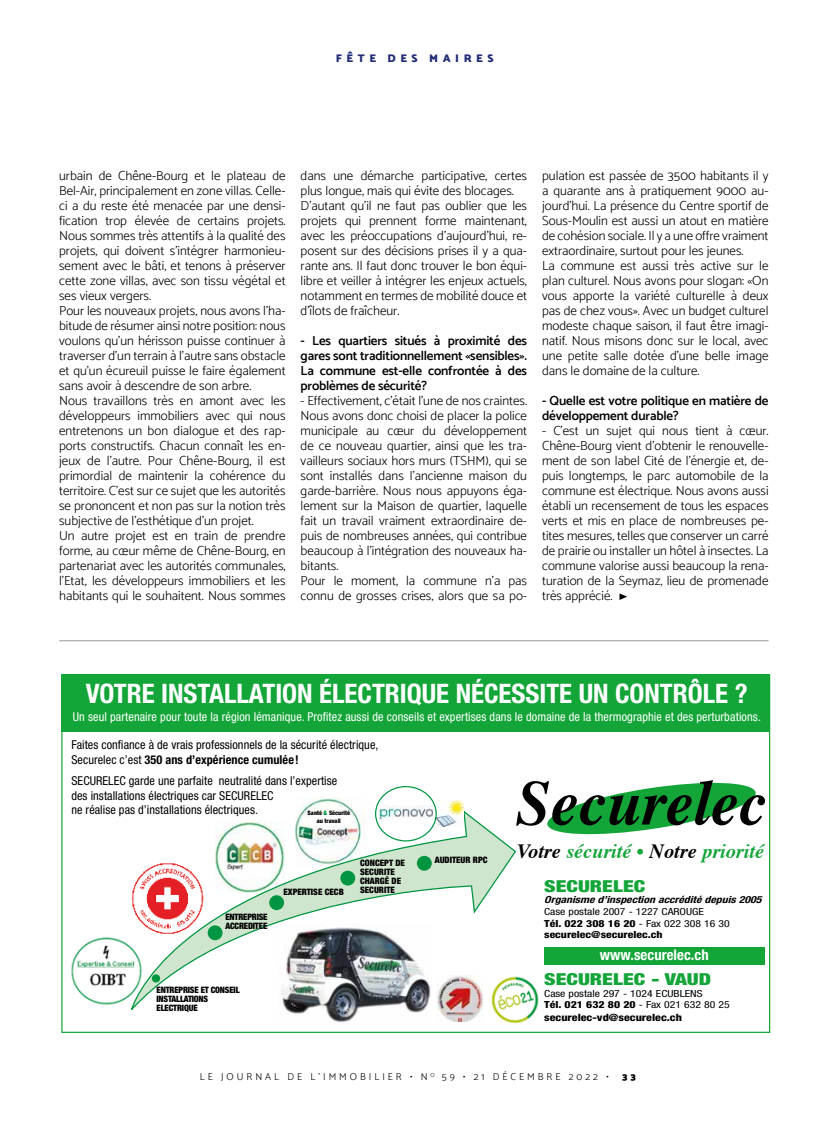
<style>
.page{position:relative;width:830px;height:1134px;background:#fff}
.page>*{position:absolute;margin:0;border:0;box-sizing:border-box;transform-origin:0 0}
.t1{font:italic 700 63.62px "Times";color:#000}
.t2{font:700 condensed 26.88px "Helvetica Neue";color:#fff}
.t3{font:italic 700 20.12px "Times";color:#13a538}
.t4{font:900 condensed 16.5px "Helvetica Neue";color:#13a538;scale:1.3 1}
.t5{font:700 condensed 14.62px "Helvetica Neue";letter-spacing:.005em;color:#fff}
.t6{font:300 13.12px/15px "Catamaran";color:#000}
.t7{font:600 13.12px/15px "Catamaran";letter-spacing:-.01em;color:#000;text-align:justify}
.t8{font:condensed 12.25px/14.6px "Helvetica Neue";letter-spacing:.005em;color:#000}
.t9{font:condensed 12.25px "Helvetica Neue";letter-spacing:.01em;color:#fff}
.t10{font:900 11.25px "Catamaran";letter-spacing:.4em;color:#232c77}
.t11{font:300 10px "Catamaran";letter-spacing:.3em;color:#000}
.t12{font:800 condensed 10px "Helvetica Neue";color:#000;scale:1.2 1}
.t13{font:900 10px "Catamaran";color:#000}
.t14{font:condensed 9.75px/11.8px "Helvetica Neue";color:#000;scale:1.2 1}
.t15{font:italic 700 condensed 9.75px "Helvetica Neue";color:#000;scale:1.2 1}
.t16{font:900 condensed 8.88px/8.9px "Helvetica Neue";letter-spacing:-.02em;color:#000}
.t17{font:900 condensed 8.88px/8.9px "Helvetica Neue";color:#000}
.t18{font:900 condensed 6.12px/7.4px "Helvetica Neue";color:#000;text-align:center}
.s1{font-weight:700}
.s2{color:#009641}
.s3{color:#000}
.s4{font-weight:800}
</style>
<div class="page">
<svg style="left:619px;top:593px;width:8px;height:7px"></svg>
<hr style="left:59px;top:640px;width:709px;height:1px;background:#979696">
<svg style="left:547px;top:782px;width:209px;height:53px"></svg>
<img style="left:292px;top:1013px;width:65px;height:10px">
<img style="left:495px;top:976px;width:44px;height:47px">
<img style="left:441px;top:1013px;width:38px;height:9px">
<div style="left:61px;top:674px;width:708px;height:58px;background:#13a538"></div>
<div style="left:544px;top:947px;width:220px;height:18px;background:#13a538"></div>
<img style="left:301px;top:797px;width:52px;height:12px">
<img style="left:71px;top:937px;width:59px;height:68px">
<svg style="left:126px;top:970px;width:4px;height:35px"></svg>
<img style="left:130px;top:809px;width:387px;height:204px">
<div style="left:152px;top:974px;width:8px;height:8px;background:#009641;border-radius:50%"></div>
<div style="left:207px;top:925px;width:15px;height:15px;background:#009641;border-radius:50%"></div>
<div style="left:269px;top:895px;width:15px;height:15px;background:#009641;border-radius:50%"></div>
<div style="left:340px;top:871px;width:15px;height:14px;background:#009641;border-radius:50%"></div>
<div style="left:416px;top:856px;width:15px;height:15px;background:#009641;border-radius:50%"></div>
<img style="left:436px;top:800px;width:27px;height:27px">
<div style="left:310px;top:812px;width:38px;height:13px;background:#fff"></div>
<div style="left:375px;top:786px;width:61px;height:55px;border:1px solid #009641;border-radius:50%"></div>
<img style="left:379px;top:806px;width:53px;height:15px">
<p class="t10" style="left:336px;top:51px;width:159px">FÊTE DES MAIRES</p>
<p class="t6" style="left:59px;top:168px;width:228px">urbain de Chêne-Bourg et le plateau de Bel-Air, principalement en zone villas. Celle&shy;ci a du reste été menacée par une densi&shy;fication trop élevée de certains projets.<br>Nous sommes très attentifs à la qualité des projets, qui doivent s’intégrer harmonieu&shy;sement avec le bâti, et tenons à préserver cette zone villas, avec son tissu végétal et ses vieux vergers.<br>Pour les nouveaux projets, nous avons l’ha&shy;bitude de résumer ainsi notre position: nous voulons qu’un hérisson puisse continuer à traverser d’un terrain à l’autre sans obstacle et qu’un écureuil puisse le faire également sans avoir à descendre de son arbre.<br>Nous travaillons très en amont avec les développeurs immobiliers avec qui nous entretenons un bon dialogue et des rap&shy;ports constructifs. Chacun connaît les en&shy;jeux de l’autre. Pour Chêne-Bourg, il est primordial de maintenir la cohérence du territoire. C’est sur ce sujet que les autorités se prononcent et non pas sur la notion très subjective de l’esthétique d’un projet.<br>Un autre projet est en train de prendre forme, au cœur même de Chêne-Bourg, en partenariat avec les autorités communales, l’Etat, les développeurs immobiliers et les habitants qui le souhaitent. Nous sommes</p>
<p class="t6" style="left:300px;top:168px;width:228px">dans une démarche participative, certes plus longue, mais qui évite des blocages.<br>D’autant qu’il ne faut pas oublier que les projets qui prennent forme maintenant, avec les préoccupations d’aujourd’hui, re&shy;posent sur des décisions prises il y a qua&shy;rante ans. Il faut donc trouver le bon équi&shy;libre et veiller à intégrer les enjeux actuels, notamment en termes de mobilité douce et d’îlots de fraîcheur.</p>
<p class="t7" style="left:300px;top:333px;width:228px">- Les quartiers situés à proximité des gares sont traditionnellement «sensibles».<br>La commune est-elle confrontée à des problèmes de sécurité?</p>
<p class="t6" style="left:300px;top:393px;width:228px">- Effectivement, c’était l’une de nos craintes.<br>Nous avons donc choisi de placer la police municipale au cœur du développement de ce nouveau quartier, ainsi que les tra&shy;vailleurs sociaux hors murs (TSHM), qui se sont installés dans l’ancienne maison du garde-barrière. Nous nous appuyons éga&shy;lement sur la Maison de quartier, laquelle fait un travail vraiment extraordinaire de&shy;puis de nombreuses années, qui contribue beaucoup à l’intégration des nouveaux ha&shy;bitants.<br>Pour le moment, la commune n’a pas connu de grosses crises, alors que sa po-</p>
<p class="t6" style="left:542px;top:168px;width:228px">pulation est passée de 3500 habitants il y a quarante ans à pratiquement 9000 au&shy;jourd’hui. La présence du Centre sportif de Sous-Moulin est aussi un atout en matière de cohésion sociale. Il y a une offre vraiment extraordinaire, surtout pour les jeunes.<br>La commune est aussi très active sur le plan culturel. Nous avons pour slogan: «On vous apporte la variété culturelle à deux pas de chez vous». Avec un budget culturel modeste chaque saison, il faut être imagi&shy;natif. Nous misons donc sur le local, avec une petite salle dotée d’une belle image dans le domaine de la culture.</p>
<p class="t7" style="left:542px;top:393px;width:228px">- Quelle est votre politique en matière de développement durable?</p>
<p class="t6" style="left:542px;top:423px;width:228px;text-align:justify">- C’est un sujet qui nous tient à cœur.<br>Chêne-Bourg vient d’obtenir le renouvelle&shy;ment de son label Cité de l’énergie et, de&shy;puis longtemps, le parc automobile de la commune est électrique. Nous avons aussi établi un recensement de tous les espaces verts et mis en place de nombreuses pe&shy;tites mesures, telles que conserver un carré de prairie ou installer un hôtel à insectes. La commune valorise aussi beaucoup la rena&shy;turation de la Seymaz, lieu de promenade très apprécié.</p>
<h2 class="t2" style="left:86px;top:677px;width:663px">VOTRE INSTALLATION ÉLECTRIQUE NÉCESSITE UN CONTRÔLE ?</h2>
<p class="t9" style="left:73px;top:710px;width:689px">Un seul partenaire pour toute la région lémanique. Profitez aussi de conseils et expertises dans le domaine de la thermographie et des perturbations.</p>
<p class="t8" style="left:71px;top:737px;width:308px">Faites confiance à de vrais professionnels de la sécurité électrique,<br>Securelec c’est <span class="s1">350 ans d’expérience cumulée!</span></p>
<p class="t8" style="left:71px;top:773px;width:267px">SECURELEC garde une parfaite neutralité dans l’expertise des installations électriques car SECURELEC<br>ne réalise pas d’installations électriques.</p>
<p class="t18" style="left:307px;top:809px;width:44px">Santé <span class="s2">&amp;</span> Sécurité au travail</p>
<p class="t16" style="left:225px;top:912px;width:44px">ENTREPRISE<br>ACCREDITEE</p>
<p class="t17" style="left:283px;top:888px;width:62px">EXPERTISE CECB</p>
<p class="t17" style="left:360px;top:858px;width:46px">CONCEPT DE<br>SECURITE<br>CHARGÉ DE<br>SECURITE</p>
<p class="t16" style="left:156px;top:986px;width:85px">ENTREPRISE ET CONSEIL<br>INSTALLATIONS<br>ELECTRIQUE</p>
<p class="t17" style="left:434px;top:855px;width:54px">AUDITEUR RPC</p>
<h1 class="t1" style="left:515px;top:743px;width:252px">Securelec</h1>
<h3 class="t3" style="left:516px;top:832px;width:248px"><span class="s3">Votre</span> sécurité • <span class="s3">Notre</span> priorité</h3>
<p class="t4" style="left:544px;top:875px;width:79px">SECURELEC</p>
<p class="t15" style="left:544px;top:894px;width:185px">Organismed’inspection accréditédepuis2005</p>
<p class="t14" style="left:544px;top:905px;width:156px">Case postale 2007 - 1227 CAROUGE<br><span class="s4">Tél. 022 308 16 20</span> - Fax 022 308 16 30 <span class="s4">securelec@securelec.ch</span></p>
<p class="t4" style="left:544px;top:969px;width:130px">SECURELEC - VAUD</p>
<p class="t14" style="left:544px;top:987px;width:156px">Case postale 297 - 1024 ECUBLENS<br><span class="s4">Tél. 021 632 80 20</span> - Fax 021 632 80 25</p>
<p class="t12" style="left:544px;top:1011px;width:116px">securelec-vd@securelec.ch</p>
<p class="t5" style="left:599px;top:946px;width:110px">www.securelec.ch</p>
<p class="t11" style="left:200px;top:1071px;width:410px">LE JOURNAL DE L’IMMOBILIER • N <sup>O</sup> 59 • 21 DÉCEMBRE 2022 •</p>
<p class="t13" style="left:622px;top:1071px;width:15px">3 3</p>
</div>
